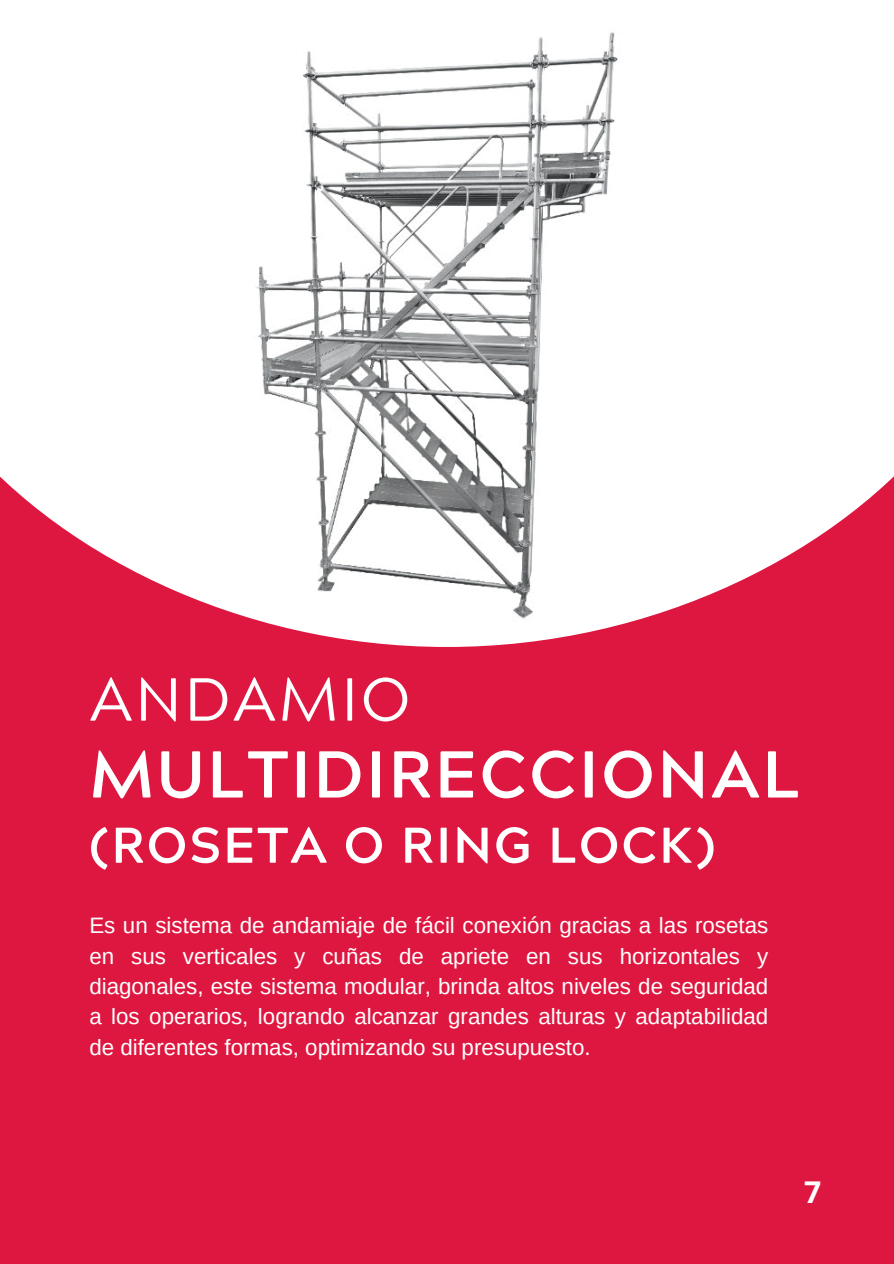
<style>
.page{position:relative;width:894px;height:1264px;background:#fff}
.page>*{position:absolute;margin:0;border:0;box-sizing:border-box;transform-origin:0 0}
.t1{font:700 66px "Acherus Grotesque";color:#fff}
.t2{font:60.6px "Acherus Grotesque";letter-spacing:.04em;color:#fff}
.t3{font:700 50.1px "Acherus Grotesque";letter-spacing:.04em;color:#fff}
.t4{font:700 30px "Open Sans";color:#fff}
.t5{font:22.35px/30.3px "Arimo";color:#fff;text-align:justify}
</style>
<div class="page">
<img style="left:255px;top:32px;width:363px;height:383px">
<svg style="left:0;top:415px;width:893px;height:233px"></svg>
<hr style="left:118px;top:430px;width:91px;height:4px;background:#fff">
<div style="left:0;top:648px;width:893px;height:615px;background:#de1740"></div>
<h2 class="t2" style="left:89px;top:648px;width:322px">ANDAMIO</h2>
<h1 class="t1" style="left:89px;top:718px;width:354px">ó</h1>
<h3 class="t3" style="left:89px;top:802px;width:626px">(ROSETA O RING LOCK)</h3>
<p class="t5" style="left:89px;top:910px;width:680px">ós un sistema de andamiaje de fácil conexión gracias a las rosetas en sus verticales y cuñas de apriete en sus horizontales y diagonales, este sistema modular, brinda altos niveles de seguridad a los operarios, logrando alcanzar grandes alturas y adaptabilidad de diferentes formas, optimizando su presupuesto.</p>
<h3 class="t4" style="left:804px;top:1170px;width:19px">7</h3>
</div>
